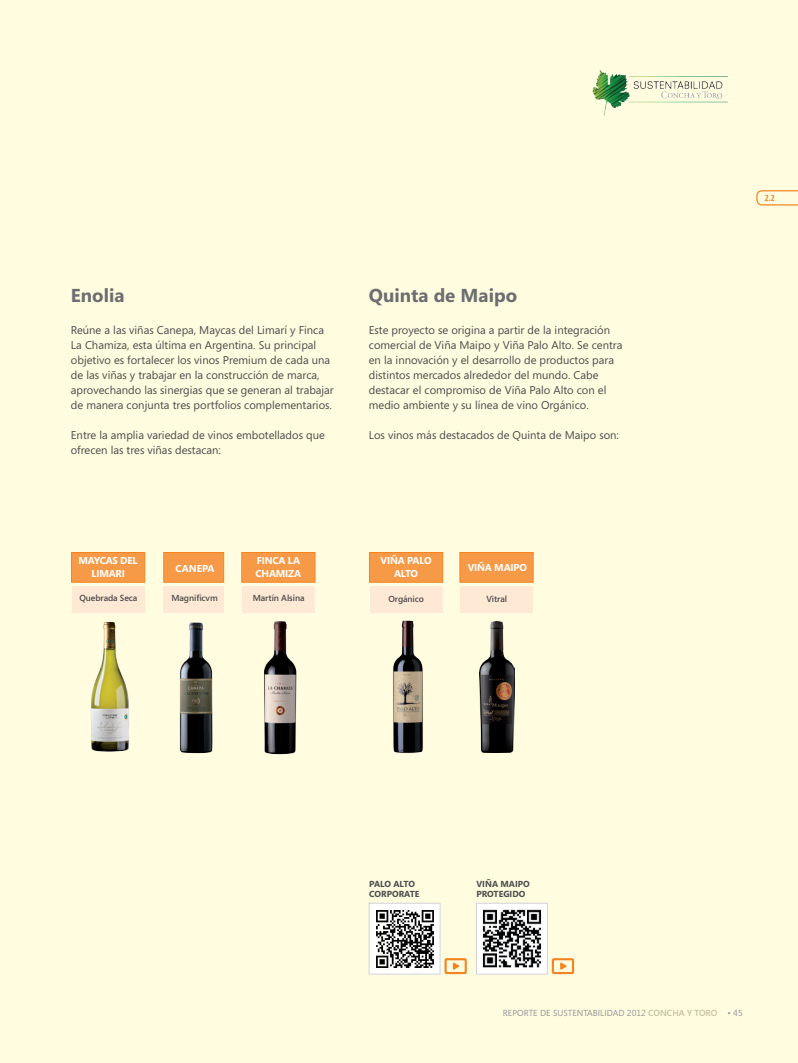
<style>
.page{position:relative;width:798px;height:1063px;background:#fff}
.page>*{position:absolute;margin:0;border:0;box-sizing:border-box;transform-origin:0 0}
.t1{font:700 18.75px "Segoe";color:#6c6d70}
.t2{font:11.25px/15px "Segoe";color:#4b4c4d}
.t3{font:700 10px/12.5px "Segoe";letter-spacing:-.02em;color:#fff;text-align:center}
.t4{font:600 8.75px "Segoe";letter-spacing:-.01em;color:#4b4c4d}
.t5{font:8.75px "Segoe";color:#939598}
.t6{font:700 8.75px/10.5px "Segoe";color:#4b4c4d}
.t7{font:700 8.75px "Segoe Condensed";color:#f58420}
.s1{font-weight:600;color:#c7be9e}
</style>
<div class="page">
<div style="left:0;top:0;width:797px;height:1063px;background:#fffce0"></div>
<img style="left:592px;top:71px;width:134px;height:45px">
<div style="left:72px;top:586px;width:73px;height:27px;background:#fee9d5"></div>
<div style="left:370px;top:586px;width:72px;height:27px;background:#fee9d5"></div>
<div style="left:460px;top:586px;width:73px;height:27px;background:#fee9d5"></div>
<div style="left:242px;top:586px;width:73px;height:27px;background:#fee9d5"></div>
<div style="left:164px;top:586px;width:60px;height:27px;background:#fee9d5"></div>
<div style="left:71px;top:552px;width:74px;height:31px;background:#f79a48;border:1px solid #f58420"></div>
<div style="left:369px;top:552px;width:74px;height:31px;background:#f79a48;border:1px solid #f58420"></div>
<div style="left:459px;top:552px;width:74px;height:31px;background:#f79a48;border:1px solid #f58420"></div>
<div style="left:241px;top:552px;width:74px;height:31px;background:#f79a48;border:1px solid #f58420"></div>
<div style="left:163px;top:552px;width:61px;height:31px;background:#f79a48;border:1px solid #f58420"></div>
<img style="left:91px;top:621px;width:38px;height:131px">
<img style="left:479px;top:621px;width:35px;height:132px">
<img style="left:179px;top:622px;width:34px;height:132px">
<img style="left:264px;top:621px;width:33px;height:134px">
<img style="left:393px;top:620px;width:30px;height:133px">
<svg style="left:756px;top:190px;width:41px;height:16px"></svg>
<img style="left:371px;top:905px;width:67px;height:67px">
<div style="left:369px;top:903px;width:71px;height:71px;border:1px solid #d1d2d4"></div>
<svg style="left:444px;top:958px;width:22px;height:16px"></svg>
<img style="left:478px;top:905px;width:67px;height:67px">
<div style="left:476px;top:903px;width:71px;height:71px;border:1px solid #d1d2d4"></div>
<svg style="left:551px;top:958px;width:23px;height:16px"></svg>
<h1 class="t1" style="left:71px;top:285px;width:55px">Enolia</h1>
<p class="t2" style="left:71px;top:322px;width:264px">Reúne a las viñas Canepa, Maycas del Limarí y Finca La Chamiza, esta última en Argentina. Su principal objetivo es fortalecer los vinos Premium de cada una de las viñas y trabajar en la construcción de marca, aprovechando las sinergias que se generan al trabajar de manera conjunta tres portfolios complementarios.</p>
<p class="t2" style="left:71px;top:427px;width:255px">Entre la amplia variedad de vinos embotellados que ofrecen las tres viñas destacan:</p>
<h1 class="t1" style="left:369px;top:285px;width:150px">Quinta de Maipo</h1>
<p class="t2" style="left:369px;top:322px;width:255px">Este proyecto se origina a partir de la integración comercial de Viña Maipo y Viña Palo Alto. Se centra en la innovación y el desarrollo de productos para distintos mercados alrededor del mundo. Cabe destacar el compromiso de Viña Palo Alto con el medio ambiente y su línea de vino Orgánico.</p>
<p class="t2" style="left:369px;top:427px;width:251px">Los vinos más destacados de Quinta de Maipo son:</p>
<p class="t3" style="left:79px;top:555px;width:61px">MAYCAS DEL<br>LIMARI</p>
<p class="t3" style="left:380px;top:555px;width:52px">VIÑA PALO<br>ALTO</p>
<p class="t3" style="left:467px;top:561px;width:61px">VIÑA MAIPO</p>
<p class="t3" style="left:255px;top:555px;width:47px;text-align:left">FINCA LA<br>CHAMIZA</p>
<p class="t3" style="left:175px;top:562px;width:41px">CANEPA</p>
<p class="t4" style="left:79px;top:593px;width:59px">Quebrada Seca</p>
<p class="t4" style="left:171px;top:593px;width:48px">Magnificvm</p>
<p class="t4" style="left:252px;top:593px;width:53px">Martín Alsina</p>
<p class="t4" style="left:388px;top:594px;width:37px">Orgánico</p>
<p class="t4" style="left:486px;top:594px;width:22px">Vitral</p>
<p class="t7" style="left:764px;top:193px;width:11px">2.2</p>
<p class="t6" style="left:369px;top:878px;width:52px">PALO ALTO<br>CORPORATE</p>
<p class="t6" style="left:476px;top:878px;width:55px">VIÑA MAIPO<br>PROTEGIDO</p>
<p class="t5" style="left:502px;top:1008px;width:241px">REPORTE DE SUSTENTABILIDAD 2012 <span class="s1">CONCHA Y TORO</span> • 45</p>
</div>
